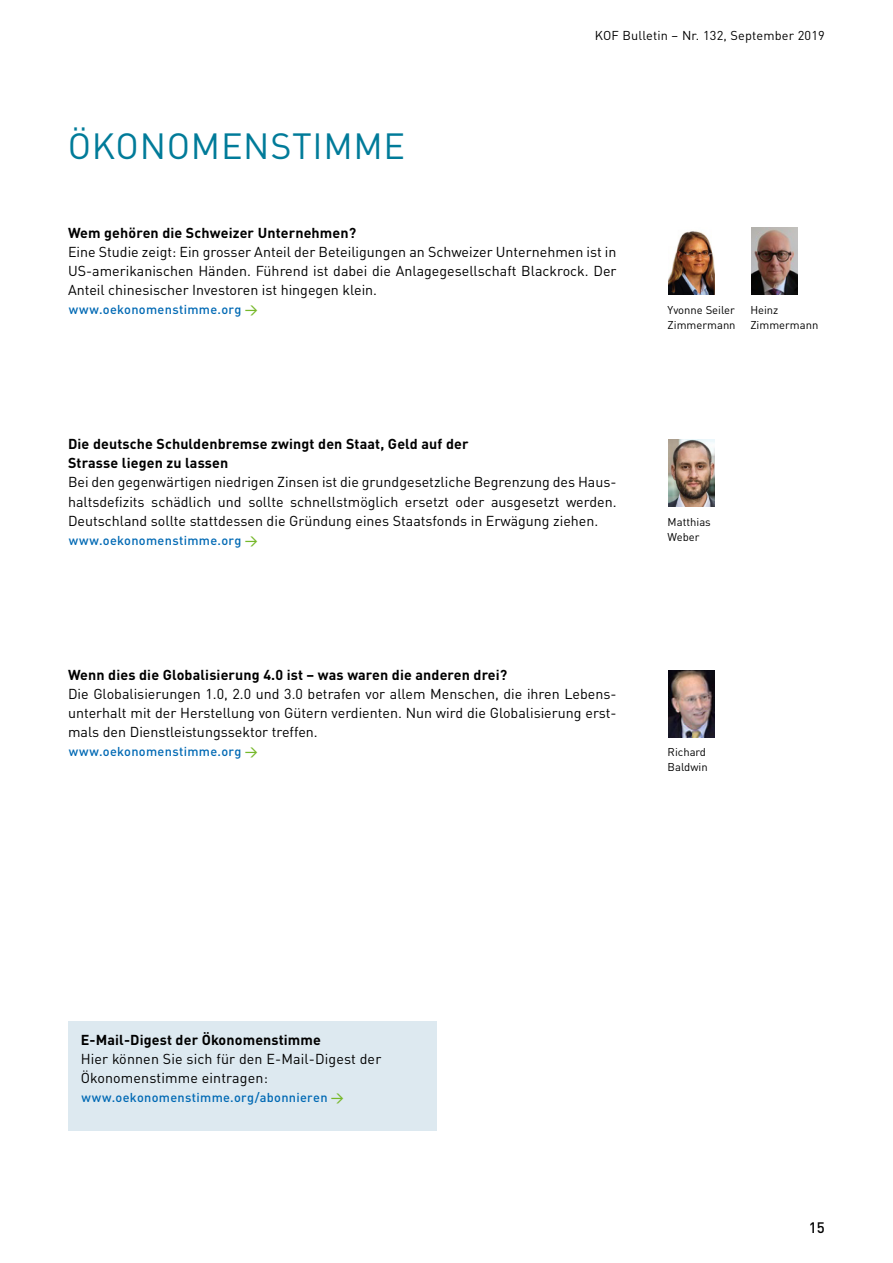
<style>
.page{position:relative;width:893px;height:1263px;background:#fff}
.page>*{position:absolute;margin:0;border:0;box-sizing:border-box;transform-origin:0 0}
.t1{font:36px "DIN Pro";letter-spacing:.02em;color:#007b99}
.t2{font:500 15px "DIN Pro";color:#000}
.t3{font:14.25px/19.2px "DIN Pro";color:#000;text-align:justify}
.t4{font:700 14.25px/19.2px "DIN Pro";letter-spacing:.01em;color:#000}
.t5{font:500 12.75px "DIN Pro";letter-spacing:.025em;color:#0069b4}
.t6{font:12.75px "DIN Pro";letter-spacing:.01em;color:#000}
.t7{font:11.25px/15px "DIN Pro";color:#000}
.s1{color:#76b82a}
</style>
<div class="page">
<div style="left:68px;top:1021px;width:369px;height:109px;background:#dde9f0"></div>
<img style="left:669px;top:231px;width:45px;height:64px">
<img style="left:752px;top:227px;width:45px;height:68px">
<img style="left:669px;top:439px;width:45px;height:68px">
<img style="left:669px;top:670px;width:45px;height:67px">
<h1 class="t1" style="left:68px;top:118px;width:339px">ÖKONOMENSTIMME</h1>
<p class="t6" style="left:595px;top:25px;width:232px">KOF Bulletin – Nr. 132, September 2019</p>
<p class="t4" style="left:68px;top:221px;width:290px">Wem gehören die Schweizer Unternehmen?</p>
<p class="t3" style="left:68px;top:241px;width:550px">Eine Studie zeigt: Ein grosser Anteil der Beteiligungen an Schweizer Unternehmen ist in US-amerikanischen Händen. Führend ist dabei die Anlagegesellschaft Blackrock. Der Anteil chinesischer Investoren ist hingegen klein.</p>
<p class="t5" style="left:69px;top:299px;width:191px">www.oekonomenstimme.org <span class="s1">→</span></p>
<p class="t4" style="left:68px;top:432px;width:402px">Die deutsche Schuldenbremse zwingt den Staat, Geld auf der<br>Strasse liegen zu lassen</p>
<p class="t3" style="left:68px;top:471px;width:550px">Bei den gegenwärtigen niedrigen Zinsen ist die grundgesetzliche Begrenzung des Haus&shy;haltsdefizits schädlich und sollte schnellstmöglich ersetzt oder ausgesetzt werden.<br>Deutschland sollte stattdessen die Gründung eines Staatsfonds in Erwägung ziehen.</p>
<p class="t5" style="left:69px;top:530px;width:191px">www.oekonomenstimme.org <span class="s1">→</span></p>
<p class="t4" style="left:68px;top:663px;width:441px">Wenn dies die Globalisierung 4.0 ist – was waren die anderen drei?</p>
<p class="t3" style="left:68px;top:683px;width:550px">Die Globalisierungen 1.0, 2.0 und 3.0 betrafen vor allem Menschen, die ihren Lebens&shy;unterhalt mit der Herstellung von Gütern verdienten. Nun wird die Globalisierung erst&shy;mals den Dienstleistungssektor treffen.</p>
<p class="t5" style="left:69px;top:741px;width:191px">www.oekonomenstimme.org <span class="s1">→</span></p>
<p class="t7" style="left:668px;top:302px;width:70px">Yvonne Seiler<br>Zimmermann</p>
<p class="t7" style="left:750px;top:302px;width:70px">Heinz<br>Zimmermann</p>
<p class="t7" style="left:668px;top:513px;width:45px">Matthias<br>Weber</p>
<p class="t7" style="left:668px;top:744px;width:42px">Richard<br>Baldwin</p>
<p class="t4" style="left:81px;top:1028px;width:242px">E-Mail-Digest der Ökonomenstimme</p>
<p class="t3" style="left:81px;top:1048px;width:302px">Hier können Sie sich für den E-Mail-Digest der<br>Ökonomenstimme eintragen:</p>
<p class="t5" style="left:81px;top:1087px;width:264px">www.oekonomenstimme.org/abonnieren <span class="s1">→</span></p>
<p class="t2" style="left:809px;top:1215px;width:18px">15</p>
</div>
